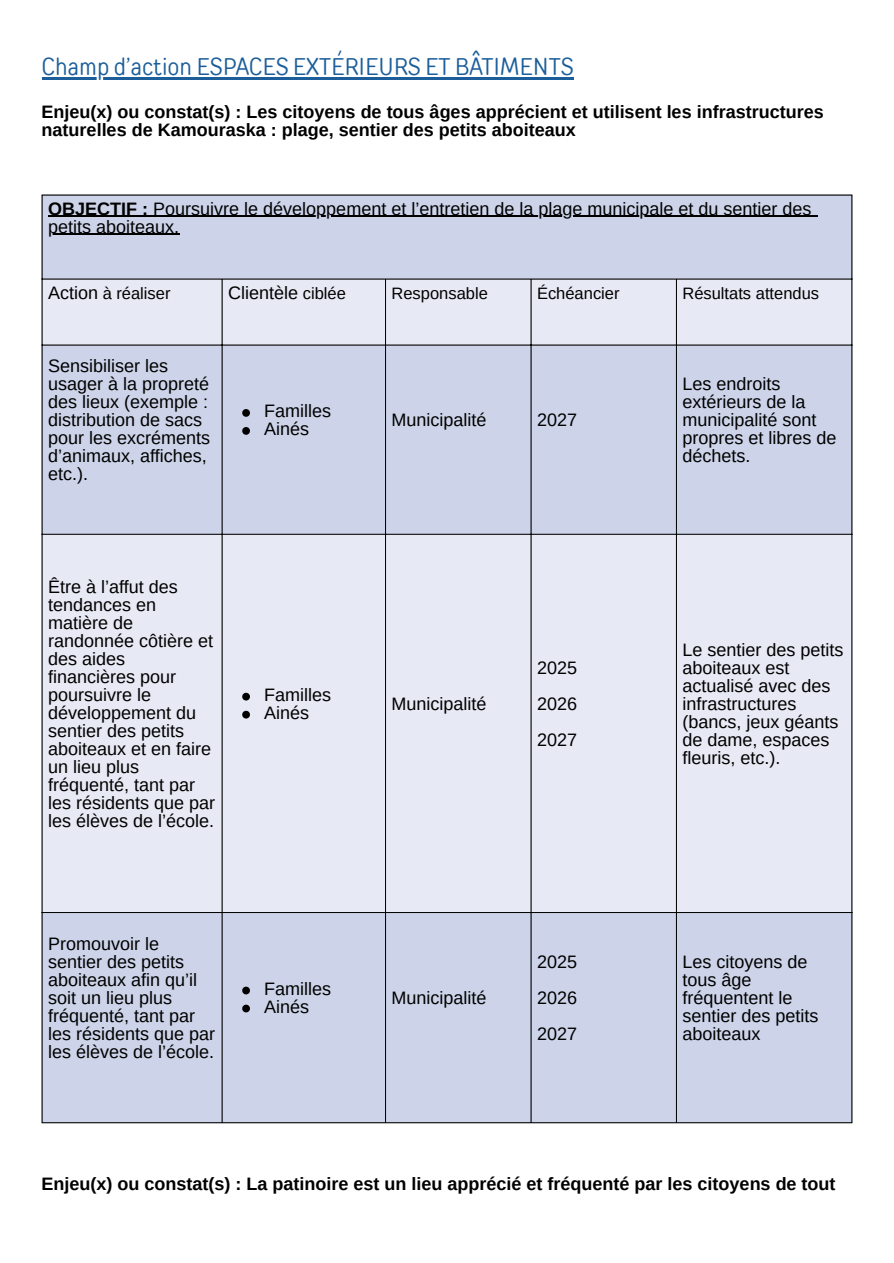
<style>
.page{position:relative;width:894px;height:1263px;background:#fff}
.page>*{position:absolute;margin:0;border:0;box-sizing:border-box;transform-origin:0 0}
.t1{font:24px "TT Rounds Condensed";color:#1c5e9a}
.t2{font:18px/18px "Arimo";color:#000}
.t3{font:700 18px/18px "Arimo";color:#000}
.t4{font:16.5px "Arimo";color:#000}
.s1{font-weight:700}
.s2{font-size:18px}
.s3{font-size:16.5px}
</style>
<div class="page">
<hr style="left:42px;top:78px;width:531px;height:2px;background:#1c5e9a">
<div style="left:43px;top:196px;width:808px;height:926px;background:#cdd4e9"></div>
<svg style="left:43px;top:280px;width:808px;height:632px;background:#dee3f0"></svg>
<hr style="left:48px;top:216px;width:105px;height:1px;background:#000">
<hr style="left:153px;top:216px;width:658px;height:1px;background:#000">
<hr style="left:48px;top:234px;width:131px;height:1px;background:#000">
<svg style="left:242px;top:409px;width:8px;height:8px"></svg>
<svg style="left:242px;top:427px;width:8px;height:8px"></svg>
<svg style="left:242px;top:693px;width:8px;height:7px"></svg>
<svg style="left:242px;top:711px;width:8px;height:7px"></svg>
<svg style="left:242px;top:987px;width:8px;height:7px"></svg>
<svg style="left:242px;top:1005px;width:8px;height:7px"></svg>
<hr style="left:42px;top:195px;width:1px;height:927px;background:#000">
<hr style="left:222px;top:279px;width:1px;height:843px;background:#000">
<hr style="left:385px;top:279px;width:1px;height:843px;background:#000">
<hr style="left:530px;top:279px;width:1px;height:843px;background:#000">
<hr style="left:676px;top:279px;width:1px;height:843px;background:#000">
<hr style="left:851px;top:195px;width:1px;height:927px;background:#000">
<hr style="left:42px;top:195px;width:810px;height:1px;background:#000">
<hr style="left:42px;top:279px;width:810px;height:1px;background:#000">
<hr style="left:42px;top:345px;width:810px;height:1px;background:#000">
<hr style="left:42px;top:534px;width:810px;height:1px;background:#000">
<hr style="left:42px;top:912px;width:810px;height:1px;background:#000">
<hr style="left:42px;top:1122px;width:810px;height:1px;background:#000">
<h1 class="t1" style="left:42px;top:53px;width:533px">Champ d’action ESPACES EXTÉRIEURS ET BÂTIMENTS</h1>
<p class="t3" style="left:42px;top:103px;width:783px">Enjeu(x) ou constat(s) : Les citoyens de tous âges apprécient et utilisent les infrastructures naturelles de Kamouraska : plage, sentier des petits aboiteaux</p>
<h1 class="t2" style="left:48px;top:199px;width:764px"><span class="s1">OBJECTIF :</span> Poursuivre le développement et l’entretien de la plage municipale et du sentier des petits aboiteaux.</h1>
<h1 class="t4" style="left:48px;top:284px;width:124px"><span class="s2">Action</span> à réaliser</h1>
<h1 class="t2" style="left:228px;top:283px;width:119px">Clientèle <span class="s3">ciblée</span></h1>
<p class="t4" style="left:391px;top:284px;width:98px">Responsable</p>
<p class="t4" style="left:537px;top:284px;width:84px">Échéancier</p>
<p class="t4" style="left:682px;top:284px;width:138px">Résultats attendus</p>
<p class="t2" style="left:48px;top:357px;width:163px">Sensibiliser les usager à la propreté des lieux (exemple : distribution de sacs pour les excréments d’animaux, affiches, etc.).</p>
<p class="t2" style="left:48px;top:578px;width:169px">Être à l’affut des tendances en matière de randonnée côtière et des aides financières pour poursuivre le développement du sentier des petits aboiteaux et en faire un lieu plus fréquenté, tant par les résidents que par les élèves de l’école.</p>
<p class="t2" style="left:48px;top:935px;width:169px">Promouvoir le sentier des petits aboiteaux afin qu’il soit un lieu plus fréquenté, tant par les résidents que par les élèves de l’école.</p>
<p class="t2" style="left:264px;top:402px;width:68px">Familles</p>
<p class="t2" style="left:264px;top:420px;width:46px">Ainés</p>
<p class="t2" style="left:391px;top:411px;width:97px">Municipalité</p>
<p class="t2" style="left:537px;top:411px;width:42px">2027</p>
<p class="t2" style="left:264px;top:686px;width:68px">Familles</p>
<p class="t2" style="left:264px;top:704px;width:46px">Ainés</p>
<p class="t2" style="left:391px;top:695px;width:97px">Municipalité</p>
<p class="t2" style="left:537px;top:659px;width:42px">2025</p>
<p class="t2" style="left:537px;top:695px;width:42px">2026</p>
<p class="t2" style="left:537px;top:731px;width:42px">2027</p>
<p class="t2" style="left:264px;top:980px;width:68px">Familles</p>
<p class="t2" style="left:264px;top:998px;width:46px">Ainés</p>
<p class="t2" style="left:391px;top:989px;width:97px">Municipalité</p>
<p class="t2" style="left:537px;top:953px;width:42px">2025</p>
<p class="t2" style="left:537px;top:989px;width:42px">2026</p>
<p class="t2" style="left:537px;top:1025px;width:42px">2027</p>
<p class="t2" style="left:682px;top:375px;width:155px">Les endroits extérieurs de la municipalité sont propres et libres de déchets.</p>
<p class="t2" style="left:682px;top:641px;width:162px">Le sentier des petits aboiteaux est actualisé avec des infrastructures (bancs, jeux géants de dame, espaces fleuris, etc.).</p>
<p class="t2" style="left:682px;top:953px;width:137px">Les citoyens de tous âge fréquentent le sentier des petits aboiteaux</p>
<p class="t3" style="left:42px;top:1175px;width:795px">Enjeu(x) ou constat(s) : La patinoire est un lieu apprécié et fréquenté par les citoyens de tout</p>
</div>
